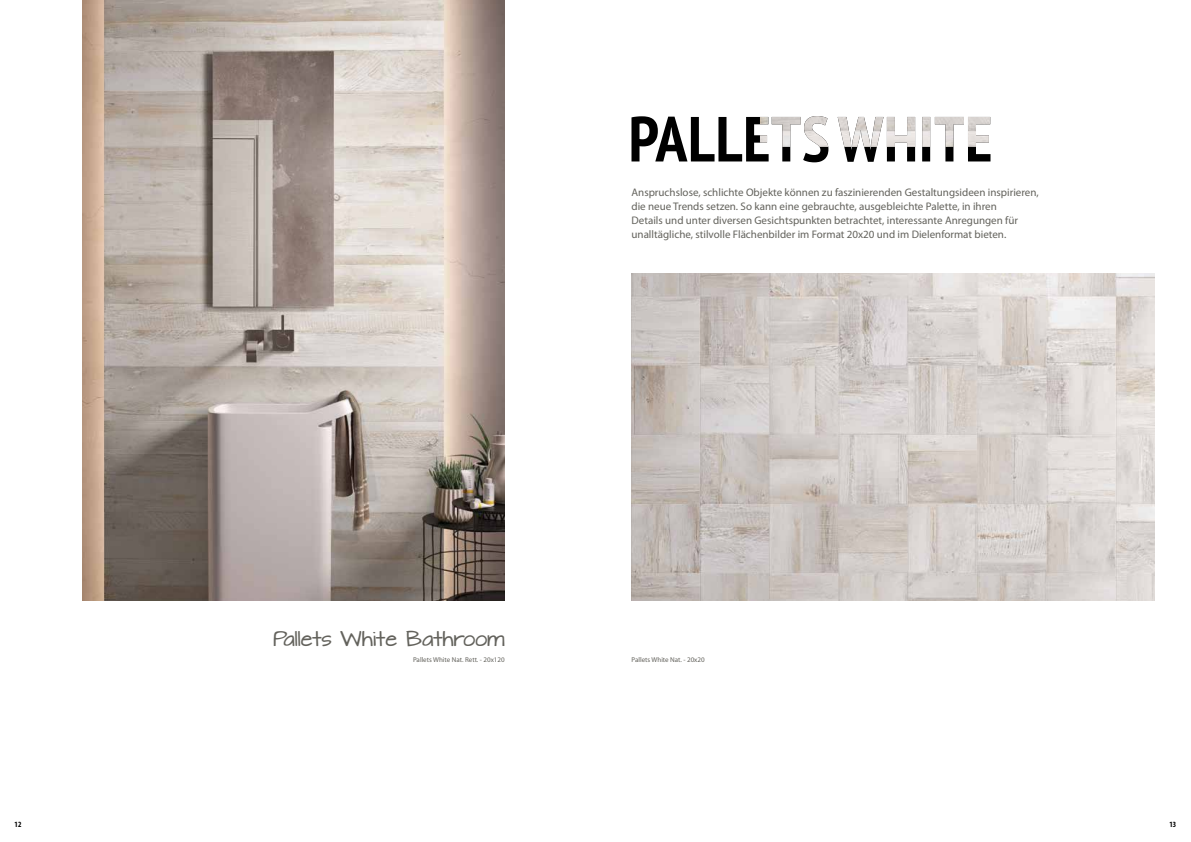
<style>
.page{position:relative;width:1191px;height:842px;background:#fff}
.page>*{position:absolute;margin:0;border:0;box-sizing:border-box;transform-origin:0 0}
.t1{font:18px "Architects Daughter";color:#63625c}
.t2{font:11px/14px "Myriad Pro";color:#63625c}
.t3{font:700 condensed 8px "Myriad Pro";color:#000}
.t4{font:7px "Myriad Pro";color:#63625c}
</style>
<div class="page">
<img style="left:82px;top:0;width:423px;height:601px">
<img style="left:631px;top:273px;width:524px;height:328px">
<svg style="left:631px;top:116px;width:359px;height:46px"></svg>
<img style="left:760px;top:116px;width:230px;height:31px">
<p class="t2" style="left:631px;top:185px;width:409px">Anspruchslose, schlichte Objekte können zu faszinierenden Gestaltungsideen inspirieren, die neue Trends setzen. So kann eine gebrauchte, ausgebleichte Palette, in ihren<br>Details und unter diversen Gesichtspunkten betrachtet, interessante Anregungen für unalltägliche, stilvolle Flächenbilder im Format 20x20 und im Dielenformat bieten.</p>
<h1 class="t1" style="left:273px;top:626px;width:233px">Pallets White Bathroom</h1>
<p class="t4" style="left:413px;top:656px;width:93px">Pallets White Nat. Rett. - 20x120</p>
<p class="t4" style="left:631px;top:656px;width:75px">Pallets White Nat. - 20x20</p>
<p class="t3" style="left:15px;top:819px;width:8px">12</p>
<p class="t3" style="left:1169px;top:819px;width:8px">13</p>
</div>
